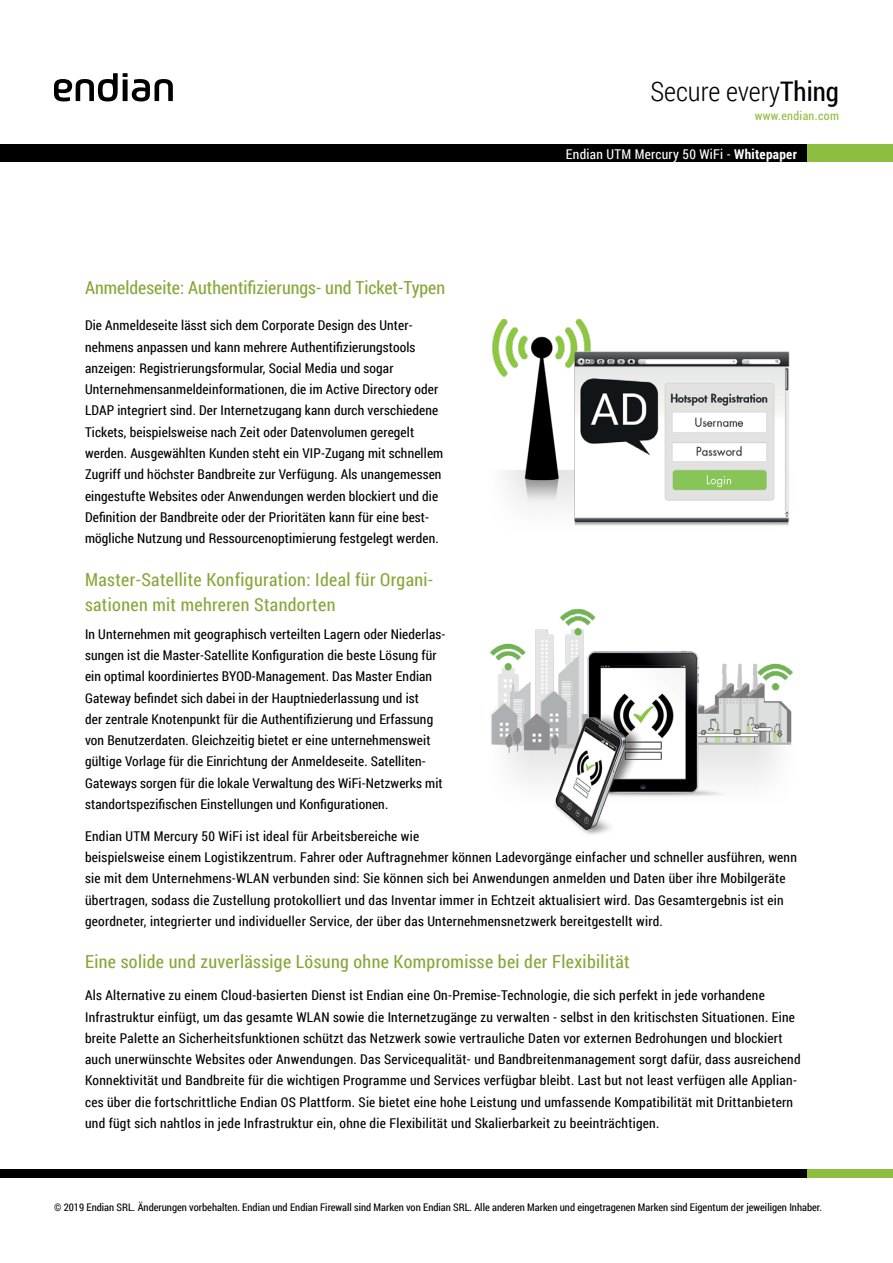
<style>
.page{position:relative;width:893px;height:1263px;background:#fff}
.page>*{position:absolute;margin:0;border:0;box-sizing:border-box;transform-origin:0 0}
.t1{font:300 27px "Roboto Condensed";color:#000}
.t2{font:18px/25.5px "Roboto Condensed";letter-spacing:.02em;color:#88a73a}
.t3{font:18px "Roboto Condensed";color:#88a73a}
.t4{font:13.5px/21.3px "Roboto Condensed";letter-spacing:.02em;color:#000}
.t5{font:13.5px "Roboto Condensed";letter-spacing:.02em;color:#fff}
.t6{font:12px "Roboto Condensed";letter-spacing:.03em;color:#8ebe3f}
.t7{font:10.5px "Roboto Condensed";color:#000}
.s1{font-weight:400}
.s2{font-weight:700}
</style>
<div class="page">
<div style="left:0;top:144px;width:893px;height:17px;background:#000"></div>
<div style="left:808px;top:144px;width:85px;height:17px;background:#8ebe3f"></div>
<svg style="left:54px;top:73px;width:119px;height:28px"></svg>
<div style="left:0;top:1169px;width:808px;height:9px;background:#000"></div>
<div style="left:808px;top:1169px;width:85px;height:9px;background:#8ebe3f"></div>
<img style="left:492px;top:318px;width:298px;height:208px">
<img style="left:490px;top:608px;width:303px;height:227px">
<h1 class="t1" style="left:650px;top:73px;width:190px">Secure every<span class="s1">Thing</span></h1>
<p class="t6" style="left:755px;top:108px;width:86px">www.endian.com</p>
<p class="t5" style="left:566px;top:144px;width:233px">Endian UTM Mercury 50 WiFi - <span class="s2">Whitepaper</span></p>
<h2 class="t3" style="left:85px;top:275px;width:362px">Anmeldeseite: Authentifizierungs- und Ticket-Typen</h2>
<p class="t4" style="left:85px;top:314px;width:360px">Die Anmeldeseite lässt sich dem Corporate Design des Unter&shy;nehmens anpassen und kann mehrere Authentifizierungstools anzeigen: Registrierungsformular, Social Media und sogar Unternehmensanmeldeinformationen, die im Active Directory oder LDAP integriert sind. Der Internetzugang kann durch verschiedene Tickets, beispielsweise nach Zeit oder Datenvolumen geregelt werden. Ausgewählten Kunden steht ein VIP-Zugang mit schnellem Zugriff und höchster Bandbreite zur Verfügung. Als unangemessen eingestufte Websites oder Anwendungen werden blockiert und die Definition der Bandbreite oder der Prioritäten kann für eine best&shy;mögliche Nutzung und Ressourcenoptimierung festgelegt werden.</p>
<h2 class="t2" style="left:85px;top:566px;width:350px">Master-Satellite Konfiguration: Ideal für Organi&shy;sationen mit mehreren Standorten</h2>
<p class="t4" style="left:85px;top:623px;width:362px">In Unternehmen mit geographisch verteilten Lagern oder Niederlas&shy;sungen ist die Master-Satellite Konfiguration die beste Lösung für ein optimal koordiniertes BYOD-Management. Das Master Endian Gateway befindet sich dabei in der Hauptniederlassung und ist<br>der zentrale Knotenpunkt für die Authentifizierung und Erfassung von Benutzerdaten. Gleichzeitig bietet er eine unternehmensweit gültige Vorlage für die Einrichtung der Anmeldeseite. Satelliten-Gateways sorgen für die lokale Verwaltung des WiFi-Netzwerks mit standortspezifischen Einstellungen und Konfigurationen.</p>
<p class="t4" style="left:85px;top:825px;width:713px">Endian UTM Mercury 50 WiFi ist ideal für Arbeitsbereiche wie<br>beispielsweise einem Logistikzentrum. Fahrer oder Auftragnehmer können Ladevorgänge einfacher und schneller ausführen, wenn sie mit dem Unternehmens-WLAN verbunden sind: Sie können sich bei Anwendungen anmelden und Daten über ihre Mobilgeräte übertragen, sodass die Zustellung protokolliert und das Inventar immer in Echtzeit aktualisiert wird. Das Gesamtergebnis ist ein geordneter, integrierter und individueller Service, der über das Unternehmensnetzwerk bereitgestellt wird.</p>
<h2 class="t2" style="left:85px;top:948px;width:546px">Eine solide und zuverlässige Lösung ohne Kompromisse bei der Flexibilität</h2>
<p class="t4" style="left:85px;top:984px;width:717px">Als Alternative zu einem Cloud-basierten Dienst ist Endian eine On-Premise-Technologie, die sich perfekt in jede vorhandene Infrastruktur einfügt, um das gesamte WLAN sowie die Internetzugänge zu verwalten - selbst in den kritischsten Situationen. Eine breite Palette an Sicherheitsfunktionen schützt das Netzwerk sowie vertrauliche Daten vor externen Bedrohungen und blockiert auch unerwünschte Websites oder Anwendungen. Das Servicequalität- und Bandbreitenmanagement sorgt dafür, dass ausreichend Konnektivität und Bandbreite für die wichtigen Programme und Services verfügbar bleibt. Last but not least verfügen alle Applian&shy;ces über die fortschrittliche Endian OS Plattform. Sie bietet eine hohe Leistung und umfassende Kompatibilität mit Drittanbietern und fügt sich nahtlos in jede Infrastruktur ein, ohne die Flexibilität und Skalierbarkeit zu beeinträchtigen.</p>
<p class="t7" style="left:54px;top:1200px;width:770px">© 2019 Endian SRL. Änderungen vorbehalten. Endian und Endian Firewall sind Marken von Endian SRL. Alle anderen Marken und eingetragenen Marken sind Eigentum der jeweiligen Inhaber.</p>
</div>
